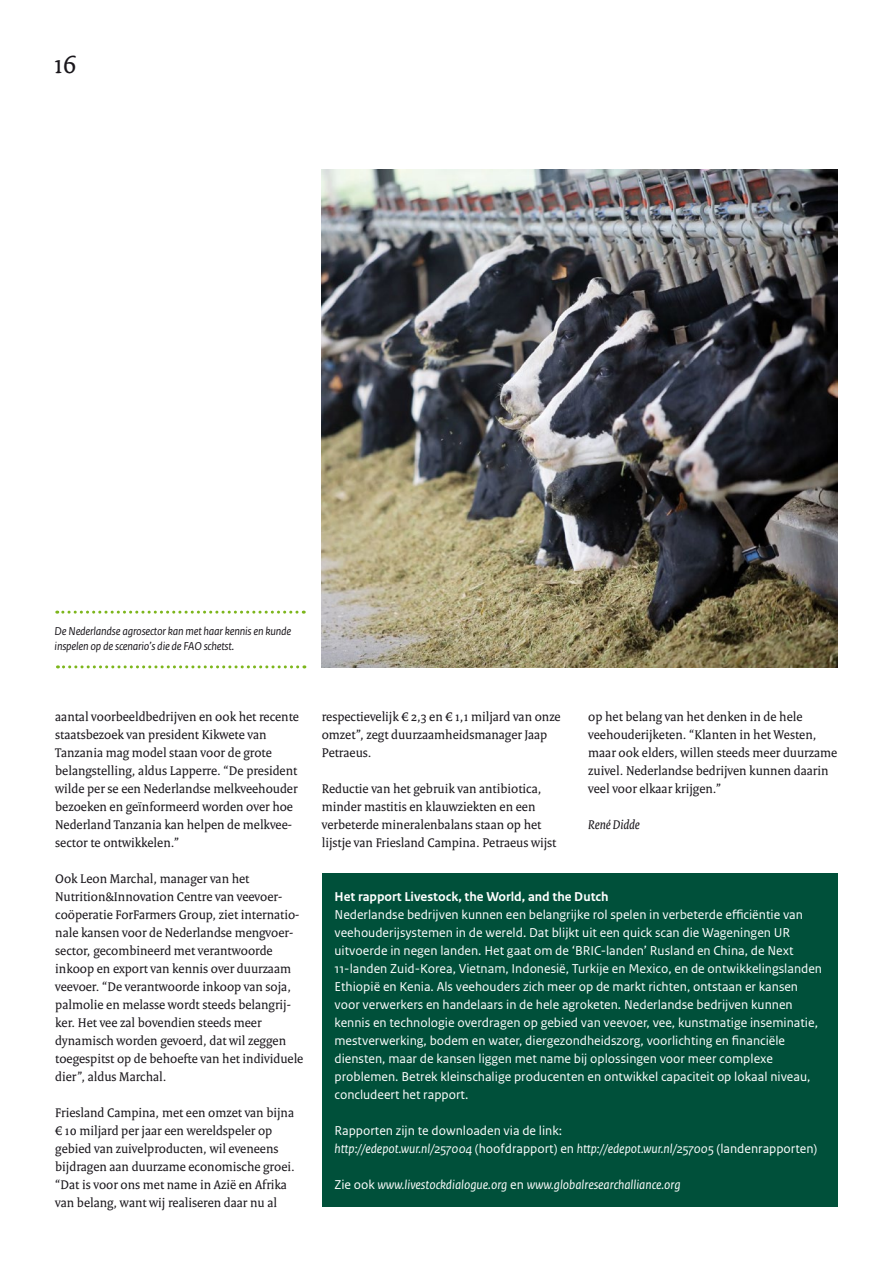
<style>
.page{position:relative;width:893px;height:1263px;background:#fff}
.page>*{position:absolute;margin:0;border:0;box-sizing:border-box;transform-origin:0 0}
.t1{font:27px "Rijksoverheid Serif";color:#1a171c}
.t2{font:13.5px/18px "Rijksoverheid Serif";color:#1a171c}
.t3{font:13.5px/18px "Rijksoverheid Sans Text";color:#fff}
.t4{font:italic 13.5px "Rijksoverheid Sans Text";color:#fff}
.t5{font:700 13.5px "Rijksoverheid Sans Text";color:#fff}
.t6{font:italic 13.5px "Rijksoverheid Serif";color:#1a171c}
.t7{font:italic 12px/15px "Rijksoverheid Sans Text";letter-spacing:-.015em;color:#1a171c}
.s1{font-style:italic}
.s2{font-style:normal}
</style>
<div class="page">
<div style="left:322px;top:873px;width:516px;height:334px;background:#00503a"></div>
<svg style="left:57px;top:611px;width:247px;height:3px"></svg>
<svg style="left:57px;top:665px;width:248px;height:3px"></svg>
<img style="left:322px;top:169px;width:516px;height:498px">
<h1 class="t1" style="left:54px;top:48px;width:24px">16</h1>
<p class="t7" style="left:55px;top:624px;width:238px">De Nederlandse agrosector kan met haar kennis en kunde inspelen op de scenario’s die de FAO schetst.</p>
<p class="t2" style="left:55px;top:708px;width:245px">aantal voorbeeldbedrijven en ook het recente staatsbezoek van president Kikwete van Tanzania mag model staan voor de grote belangstelling, aldus Lapperre. “De president wilde per se een Nederlandse melkveehouder bezoeken en geïnformeerd worden over hoe Nederland Tanzania kan helpen de melkvee&shy;sector te ontwikkelen.”</p>
<p class="t2" style="left:55px;top:870px;width:250px">Ook Leon Marchal, manager van het Nutrition&amp;Innovation Centre van veevoer&shy;coöperatie ForFarmers Group, ziet internatio&shy;nale kansen voor de Nederlandse mengvoer&shy;sector, gecombineerd met verantwoorde inkoop en export van kennis over duurzaam veevoer. “De verantwoorde inkoop van soja, palmolie en melasse wordt steeds belangrij&shy;ker. Het vee zal bovendien steeds meer dynamisch worden gevoerd, dat wil zeggen toegespitst op de behoefte van het individuele dier”, aldus Marchal.</p>
<p class="t2" style="left:55px;top:1104px;width:241px">Friesland Campina, met een omzet van bijna € 10 miljard per jaar een wereldspeler op gebied van zuivelproducten, wil eveneens bijdragen aan duurzame economische groei. “Dat is voor ons met name in Azië en Afrika van belang, want wij realiseren daar nu al</p>
<p class="t2" style="left:322px;top:708px;width:240px">respectievelijk € 2,3 en € 1,1 miljard van onze omzet”, zegt duurzaamheidsmanager Jaap<br>Petraeus.</p>
<p class="t2" style="left:322px;top:780px;width:236px">Reductie van het gebruik van antibiotica, minder mastitis en klauwziekten en een verbeterde mineralenbalans staan op het lijstje van Friesland Campina. Petraeus wijst</p>
<p class="t2" style="left:588px;top:708px;width:250px">op het belang van het denken in de hele veehouderijketen. “Klanten in het Westen, maar ook elders, willen steeds meer duurzame zuivel. Nederlandse bedrijven kunnen daarin veel voor elkaar krijgen.”</p>
<p class="t6" style="left:588px;top:817px;width:53px">René Didde</p>
<p class="t5" style="left:334px;top:889px;width:276px">Het rapport Livestock, the World, and the Dutch</p>
<p class="t3" style="left:334px;top:906px;width:489px">Nederlandse bedrijven kunnen een belangrijke rol spelen in verbeterde efficiëntie van veehouderijsystemen in de wereld. Dat blijkt uit een quick scan die Wageningen UR uitvoerde in negen landen. Het gaat om de ‘BRIC-landen’ Rusland en China, de Next 11-landen Zuid-Korea, Vietnam, Indonesië, Turkije en Mexico, en de ontwikkelingslanden Ethiopië en Kenia. Als veehouders zich meer op de markt richten, ontstaan er kansen voor verwerkers en handelaars in de hele agroketen. Nederlandse bedrijven kunnen kennis en technologie overdragen op gebied van veevoer, vee, kunstmatige inseminatie, mestverwerking, bodem en water, diergezondheidszorg, voorlichting en financiële diensten, maar de kansen liggen met name bij oplossingen voor meer complexe problemen. Betrek kleinschalige producenten en ontwikkel capaciteit op lokaal niveau, concludeert het rapport.</p>
<p class="t3" style="left:334px;top:1122px;width:484px">Rapporten zijn te downloaden via de link:<br><span class="s1">http://edepot.wur.nl/257004</span> (hoofdrapport) en <span class="s1">http://edepot.wur.nl/257005</span> (landenrapporten)</p>
<p class="t4" style="left:334px;top:1177px;width:348px"><span class="s2">Zie ook</span> www.livestockdialogue.org <span class="s2">en</span> www.globalresearchalliance.org</p>
</div>
